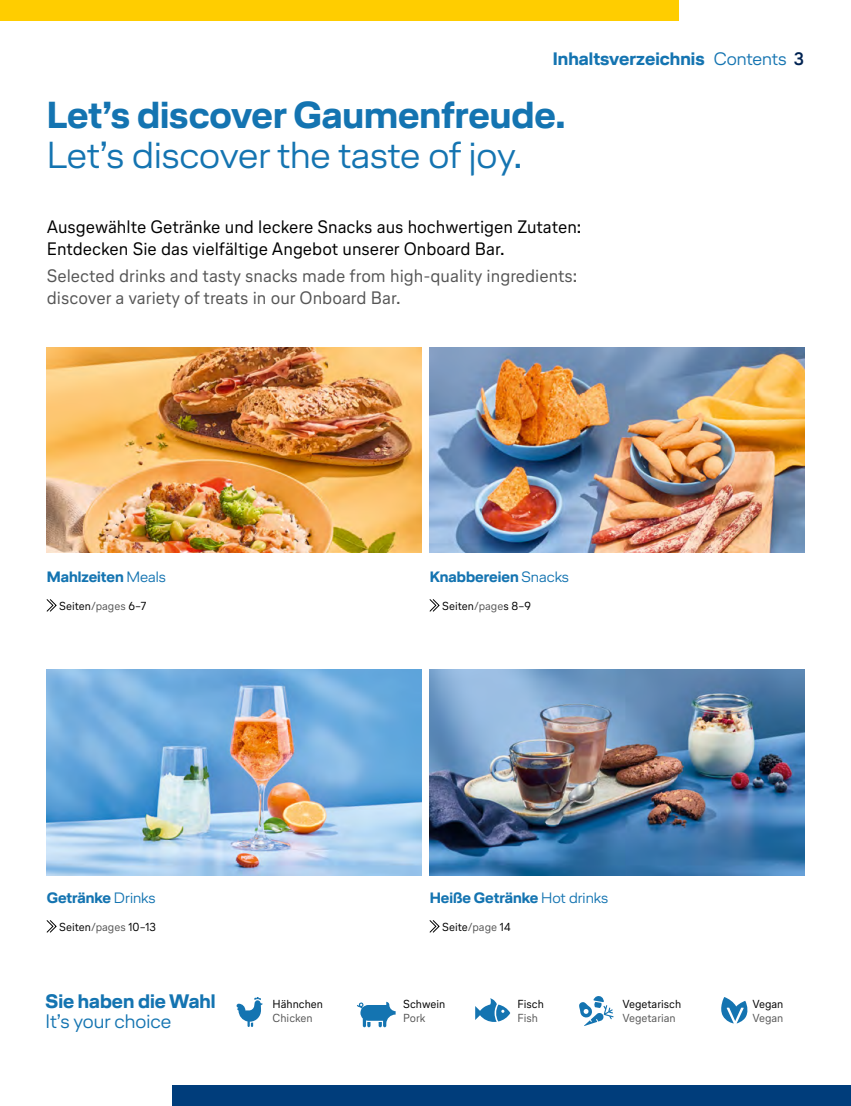
<style>
.page{position:relative;width:851px;height:1106px;background:#fff}
.page>*{position:absolute;margin:0;border:0;box-sizing:border-box;transform-origin:0 0}
.t1{font:300 37.5px "Lufthansa Head";color:#1474b1}
.t2{font:700 37.5px "Lufthansa Head";color:#1474b1}
.t3{font:700 19.5px "Lufthansa Head";color:#1474b1}
.t4{font:300 19.5px "Lufthansa Head";color:#1474b1}
.t5{font:18px/21.6px "Lufthansa Text";color:#000}
.t6{font:18px/21.6px "Lufthansa Text";color:#565656}
.t7{font:700 18px "Lufthansa Head";letter-spacing:.005em;color:#1474b1}
.t8{font:700 15px "Lufthansa Head";color:#1474b1}
.t9{font:11.7px "Lufthansa Text";color:#000}
.t10{font:11.7px "Lufthansa Text";color:#565656}
.s1{font-weight:300}
.s2{font-family:"Lufthansa Text";color:#002352}
.s3{color:#565656}
</style>
<div class="page">
<div style="left:172px;top:1085px;width:678px;height:21px;background:#003d7b"></div>
<div style="left:0;top:0;width:678px;height:21px;background:#ffcd00"></div>
<svg style="left:579px;top:996px;width:34px;height:30px"></svg>
<svg style="left:236px;top:997px;width:27px;height:30px"></svg>
<svg style="left:46px;top:599px;width:11px;height:13px"></svg>
<svg style="left:429px;top:599px;width:11px;height:13px"></svg>
<svg style="left:429px;top:920px;width:11px;height:13px"></svg>
<svg style="left:46px;top:920px;width:11px;height:13px"></svg>
<svg style="left:475px;top:998px;width:35px;height:24px"></svg>
<svg style="left:357px;top:1001px;width:38px;height:26px"></svg>
<svg style="left:721px;top:997px;width:27px;height:26px"></svg>
<img style="left:47px;top:347px;width:374px;height:206px">
<img style="left:429px;top:347px;width:375px;height:206px">
<img style="left:429px;top:669px;width:375px;height:206px">
<img style="left:47px;top:669px;width:374px;height:206px">
<p class="t7" style="left:552px;top:46px;width:253px">Inhaltsverzeichnis <span class="s1">Contents</span> <span class="s2">3</span></p>
<h1 class="t2" style="left:47px;top:89px;width:520px">Let’s discover Gaumenfreude.</h1>
<h1 class="t1" style="left:47px;top:129px;width:476px">Let’s discover the taste of joy.</h1>
<p class="t5" style="left:47px;top:215px;width:536px">Ausgewählte Getränke und leckere Snacks aus hochwertigen Zutaten:<br>Entdecken Sie das vielfältige Angebot unserer Onboard Bar.</p>
<p class="t6" style="left:47px;top:264px;width:532px">Selected drinks and tasty snacks made from high-quality ingredients: discover a variety of treats in our Onboard Bar.</p>
<p class="t8" style="left:47px;top:566px;width:121px">Mahlzeiten <span class="s1">Meals</span></p>
<p class="t9" style="left:59px;top:598px;width:88px">Seiten<span class="s3">/pages</span> 6–7</p>
<p class="t8" style="left:429px;top:566px;width:141px">Knabbereien <span class="s1">Snacks</span></p>
<p class="t9" style="left:442px;top:598px;width:90px">Seiten<span class="s3">/page</span>s 8–9</p>
<p class="t8" style="left:47px;top:887px;width:110px">Getränke <span class="s1">Drinks</span></p>
<p class="t9" style="left:59px;top:919px;width:98px">Seiten<span class="s3">/pages</span> 10–13</p>
<p class="t3" style="left:45px;top:987px;width:171px">Sie haben die Wahl</p>
<p class="t4" style="left:45px;top:1008px;width:127px">It’s your choice</p>
<p class="t9" style="left:272px;top:995px;width:52px">Hähnchen</p>
<p class="t10" style="left:272px;top:1009px;width:42px">Chicken</p>
<p class="t8" style="left:429px;top:887px;width:180px">Heiße Getränke <span class="s1">Hot drinks</span></p>
<p class="t9" style="left:442px;top:919px;width:70px">Seite<span class="s3">/page</span> 14</p>
<p class="t9" style="left:403px;top:995px;width:44px">Schwein</p>
<p class="t10" style="left:403px;top:1009px;width:24px">Pork</p>
<p class="t9" style="left:517px;top:995px;width:28px">Fisch</p>
<p class="t10" style="left:517px;top:1009px;width:22px">Fish</p>
<p class="t9" style="left:622px;top:995px;width:60px">Vegetarisch</p>
<p class="t10" style="left:622px;top:1009px;width:55px">Vegetarian</p>
<p class="t9" style="left:752px;top:995px;width:33px">Vegan</p>
<p class="t10" style="left:752px;top:1009px;width:33px">Vegan</p>
</div>
